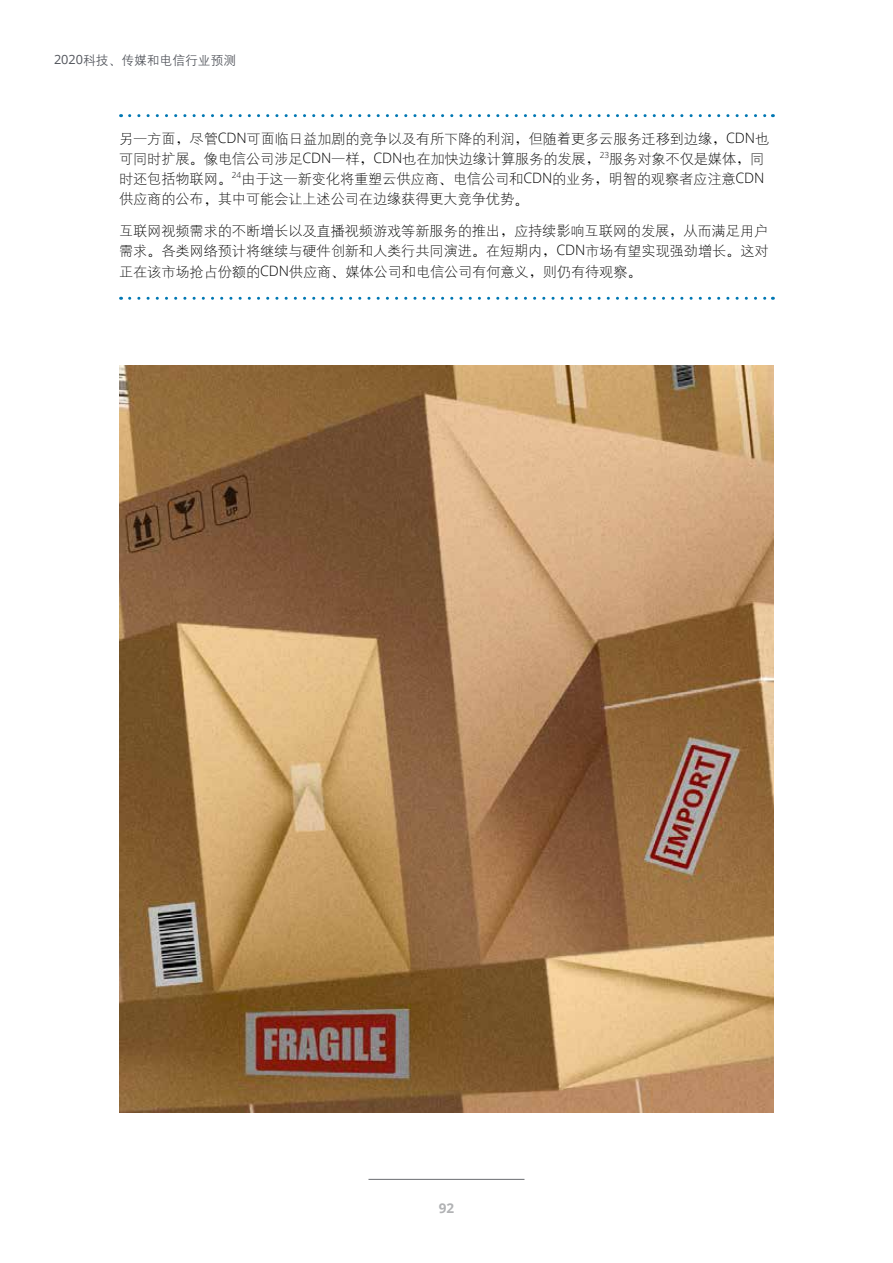
<style>
.page{position:relative;width:893px;height:1263px;background:#fff}
.page>*{position:absolute;margin:0;border:0;box-sizing:border-box;transform-origin:0 0}
.t1{font:14.25px/20.2px "H Yg 1 gj";letter-spacing:-.01em;color:#000}
.t2{font:700 13.5px "Open Sans";color:#b1b2b4}
.t3{font:12.75px "H Yg 2 gj";color:#50535a}
.s1{font-family:"Open Sans"}
.s2{font-family:"H Ya 6 gj"}
.s3{font-family:"Open Sans";font-weight:300}
</style>
<div class="page">
<hr style="left:368px;top:1179px;width:156px;height:1px;background:#6a6c71">
<img style="left:119px;top:366px;width:655px;height:746px">
<svg style="left:130px;top:114px;width:643px;height:3px"></svg>
<svg style="left:130px;top:297px;width:643px;height:3px"></svg>
<p class="t3" style="left:54px;top:53px;width:184px"><span class="s1">2020</span>科技<span class="s2">、</span>传媒和电信行业预测</p>
<p class="t1" style="left:119px;top:128px;width:652px">另一方面<span class="s2">，</span>尽管<span class="s3">CDN</span>可面临日益加剧的竞争以及有所下降的利润<span class="s2">，</span>但随着更多云服务迁移到边缘<span class="s2">，</span><span class="s3">CDN</span>也可同时扩展<span class="s2">。</span>像电信公司涉足<span class="s3">CDN</span>一样<span class="s2">，</span><span class="s3">CDN</span>也在加快边缘计算服务的发展<span class="s2">，</span><sup>23</sup>服务对象不仅是媒体<span class="s2">，</span>同时还包括物联网<span class="s2">。</span><sup>24</sup>由于这一新变化将重塑云供应商<span class="s2">、</span>电信公司和<span class="s3">CDN</span>的业务<span class="s2">，</span>明智的观察者应注意<span class="s3">CDN</span>供应商的公布<span class="s2">，</span>其中可能会让上述公司在边缘获得更大竞争优势<span class="s2">。</span></p>
<p class="t1" style="left:119px;top:221px;width:651px;text-align:justify">互联网视频需求的不断增长以及直播视频游戏等新服务的推出<span class="s2">，</span>应持续影响互联网的发展<span class="s2">，</span>从而满足用户需求<span class="s2">。</span>各类网络预计将继续与硬件创新和人类行共同演进<span class="s2">。</span>在短期内<span class="s2">，</span><span class="s3">CDN</span>市场有望实现强劲增长<span class="s2">。</span>这对正在该市场抢占份额的<span class="s3">CDN</span>供应商<span class="s2">、</span>媒体公司和电信公司有何意义<span class="s2">，</span>则仍有待观察<span class="s2">。</span></p>
<p class="t2" style="left:439px;top:1198px;width:17px">92</p>
</div>
